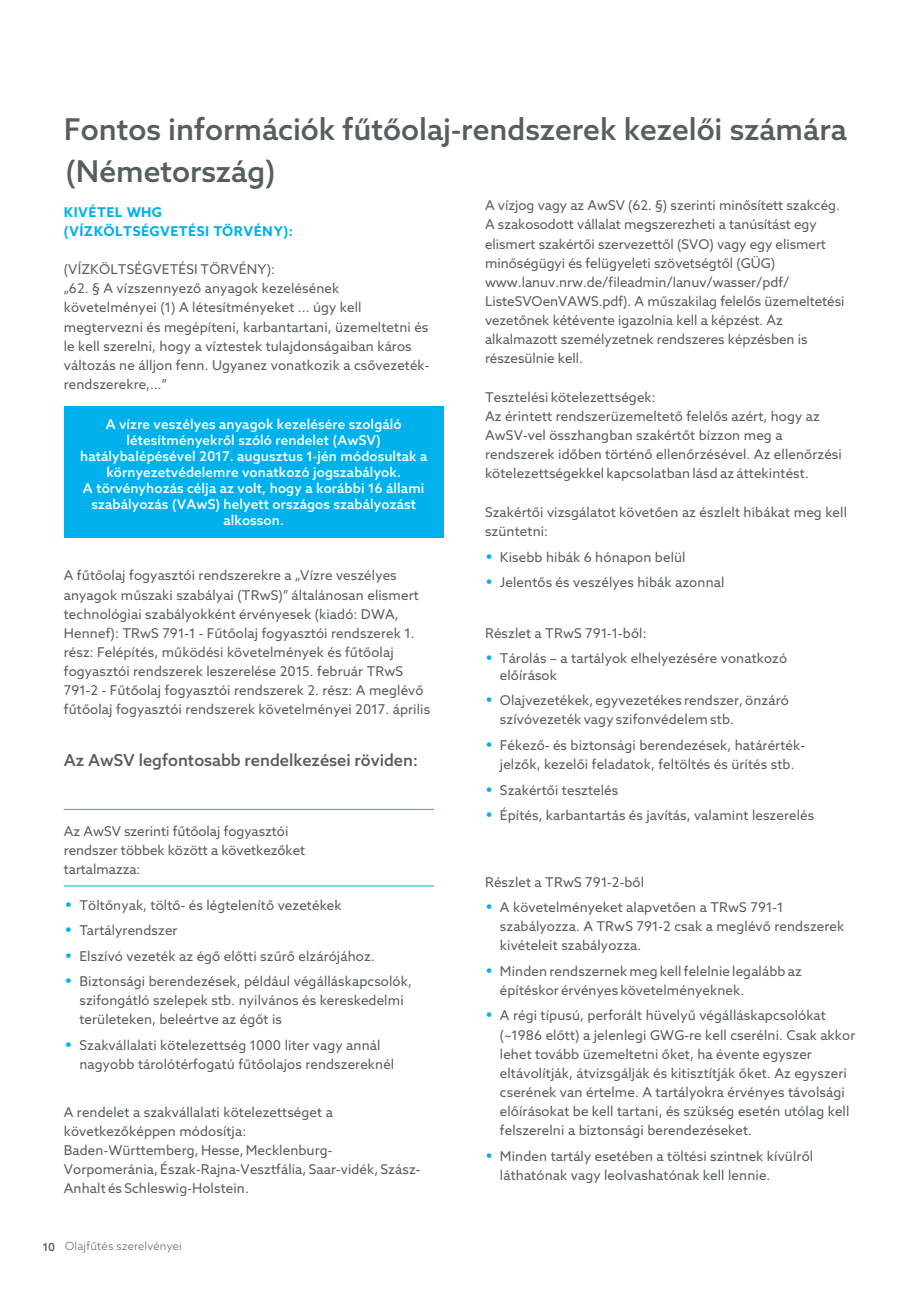
<style>
.page{position:relative;width:919px;height:1289px;background:#fff}
.page>*{position:absolute;margin:0;border:0;box-sizing:border-box;transform-origin:0 0}
.t1{font:500 30px "Azo Sans 2";color:#575e62}
.t2{font:500 16.5px "Azo Sans 2";color:#575e62}
.t3{font:13.5px/19.2px "Azo Sans 2";letter-spacing:.01em;color:#575e62}
.t4{font:500 13.5px/15.9px "Azo Sans 2";letter-spacing:.01em;color:#fff;text-align:center}
.t5{font:700 13.5px/19.2px "Azo Sans 2";letter-spacing:.035em;color:#00b1eb}
.t6{font:300 11.25px "Azo Sans 2";letter-spacing:.02em;color:#575e62}
.s1{font-size:21px;color:#00b1eb}
.s2{font-weight:500}
</style>
<div class="page">
<div style="left:64px;top:406px;width:379px;height:132px;background:#00b1eb"></div>
<hr style="left:64px;top:809px;width:370px;height:1px;background:#00b1eb">
<hr style="left:64px;top:885px;width:370px;height:1px;background:#00b1eb">
<h1 class="t1" style="left:64px;top:111px;width:784px">Fontos információk fűtőolaj-rendszerek kezelői számára</h1>
<h1 class="t1" style="left:66px;top:153px;width:211px">(Németország)</h1>
<p class="t5" style="left:64px;top:202px;width:231px">KIVÉTEL WHG (VÍZKÖLTSÉGVETÉSI TÖRVÉNY):</p>
<p class="t3" style="left:64px;top:260px;width:367px">(VÍZKÖLTSÉGVETÉSI TÖRVÉNY):<br>„62. § A vízszennyező anyagok kezelésének követelményei (1) A létesítményeket ... úgy kell megtervezni és megépíteni, karbantartani, üzemeltetni és le kell szerelni, hogy a víztestek tulajdonságaiban káros változás ne álljon fenn. Ugyanez vonatkozik a csővezeték&shy;rendszerekre,…”</p>
<p class="t4" style="left:80px;top:416px;width:348px">A vízre veszélyes anyagok kezelésére szolgáló létesítményekről szóló rendelet (AwSV) hatálybalépésével 2017. augusztus 1-jén módosultak a környezetvédelemre vonatkozó jogszabályok.<br>A törvényhozás célja az volt, hogy a korábbi 16 állami szabályozás (VAwS) helyett országos szabályozást alkosson.</p>
<p class="t3" style="left:64px;top:566px;width:368px">A fűtőolaj fogyasztói rendszerekre a „Vízre veszélyes anyagok műszaki szabályai (TRwS)” általánosan elismert technológiai szabályokként érvényesek (kiadó: DWA, Hennef): TRwS 791-1 - Fűtőolaj fogyasztói rendszerek 1. rész: Felépítés, működési követelmények és fűtőolaj fogyasztói rendszerek leszerelése 2015. február TRwS 791-2 - Fűtőolaj fogyasztói rendszerek 2. rész: A meglévő fűtőolaj fogyasztói rendszerek követelményei 2017. április</p>
<p class="t2" style="left:64px;top:749px;width:355px">Az AwSV legfontosabb rendelkezései röviden:</p>
<p class="t3" style="left:64px;top:821px;width:243px">Az AwSV szerinti fűtőolaj fogyasztói rendszer többek között a következőket tartalmazza:</p>
<p class="t3" style="left:65px;top:895px;width:278px"><span class="s1">•</span> Töltőnyak, töltő- és légtelenítő vezetékek</p>
<p class="t3" style="left:65px;top:920px;width:114px"><span class="s1">•</span> Tartályrendszer</p>
<p class="t3" style="left:65px;top:946px;width:311px"><span class="s1">•</span> Elszívó vezeték az égő előtti szűrő elzárójához.</p>
<p class="t3" style="left:79px;top:971px;width:334px;text-indent:-15px"><span class="s1">•</span> Biztonsági berendezések, például végálláskapcsolók, szifongátló szelepek stb. nyilvános és kereskedelmi területeken, beleértve az égőt is</p>
<p class="t3" style="left:79px;top:1035px;width:316px;text-indent:-15px"><span class="s1">•</span> Szakvállalati kötelezettség 1000 liter vagy annál nagyobb tárolótérfogatú fűtőolajos rendszereknél</p>
<p class="t3" style="left:64px;top:1102px;width:358px">A rendelet a szakvállalati kötelezettséget a következőképpen módosítja:<br>Baden-Württemberg, Hesse, Mecklenburg-Vorpomeránia, Észak-Rajna-Vesztfália, Saar-vidék, Szász-Anhalt és Schleswig-Holstein.</p>
<p class="t6" style="left:43px;top:1238px;width:140px"><span class="s2">10</span> Olajfűtés szerelvényei</p>
<p class="t3" style="left:485px;top:196px;width:361px">A vízjog vagy az AwSV (62. §) szerinti minősített szakcég.<br>A szakosodott vállalat megszerezheti a tanúsítást egy elismert szakértői szervezettől (SVO) vagy egy elismert minőségügyi és felügyeleti szövetségtől (GÜG) www.lanuv.nrw.de/fileadmin/lanuv/wasser/pdf/ ListeSVOenVAWS.pdf). A műszakilag felelős üzemeltetési vezetőnek kétévente igazolnia kell a képzést. Az alkalmazott személyzetnek rendszeres képzésben is részesülnie kell.</p>
<p class="t3" style="left:485px;top:387px;width:358px">Tesztelési kötelezettségek:<br>Az érintett rendszerüzemeltető felelős azért, hogy az AwSV-vel összhangban szakértőt bízzon meg a rendszerek időben történő ellenőrzésével. Az ellenőrzési kötelezettségekkel kapcsolatban lásd az áttekintést.</p>
<p class="t3" style="left:485px;top:502px;width:363px">Szakértői vizsgálatot követően az észlelt hibákat meg kell szüntetni:</p>
<p class="t3" style="left:485px;top:547px;width:202px"><span class="s1">•</span> Kisebb hibák 6 hónapon belül</p>
<p class="t3" style="left:485px;top:572px;width:241px"><span class="s1">•</span> Jelentős és veszélyes hibák azonnal</p>
<p class="t3" style="left:485px;top:624px;width:163px">Részlet a TRwS 791-1-ből:</p>
<p class="t3" style="left:500px;top:650px;width:289px;line-height:16.4px;text-indent:-15px"><span class="s1">•</span> Tárolás – a tartályok elhelyezésére vonatkozó előírások</p>
<p class="t3" style="left:500px;top:691px;width:290px;text-indent:-15px"><span class="s1">•</span> Olajvezetékek, egyvezetékes rendszer, önzáró szívóvezeték vagy szifonvédelem stb.</p>
<p class="t3" style="left:485px;top:735px;width:321px;text-align:center"><span class="s1">•</span> Fékező- és biztonsági berendezések, határérték&shy;jelzők, kezelői feladatok, feltöltés és ürítés stb.</p>
<p class="t3" style="left:485px;top:780px;width:135px"><span class="s1">•</span> Szakértői tesztelés</p>
<p class="t3" style="left:485px;top:805px;width:330px"><span class="s1">•</span> Építés, karbantartás és javítás, valamint leszerelés</p>
<p class="t3" style="left:485px;top:872px;width:160px">Részlet a TRwS 791-2-ből</p>
<p class="t3" style="left:500px;top:898px;width:346px;text-indent:-15px"><span class="s1">•</span> A követelményeket alapvetően a TRwS 791-1 szabályozza. A TRwS 791-2 csak a meglévő rendszerek kivételeit szabályozza.</p>
<p class="t3" style="left:500px;top:961px;width:303px;text-indent:-15px"><span class="s1">•</span> Minden rendszernek meg kell felelnie legalább az építéskor érvényes követelményeknek.</p>
<p class="t3" style="left:500px;top:1006px;width:357px;text-indent:-15px"><span class="s1">•</span> A régi típusú, perforált hüvelyű végálláskapcsolókat (~1986 előtt) a jelenlegi GWG-re kell cserélni. Csak akkor lehet tovább üzemeltetni őket, ha évente egyszer eltávolítják, átvizsgálják és kitisztítják őket. Az egyszeri cserének van értelme. A tartályokra érvényes távolsági előírásokat be kell tartani, és szükség esetén utólag kell felszerelni a biztonsági berendezéseket.</p>
<p class="t3" style="left:500px;top:1146px;width:315px;text-indent:-15px"><span class="s1">•</span> Minden tartály esetében a töltési szintnek kívülről láthatónak vagy leolvashatónak kell lennie.</p>
</div>
